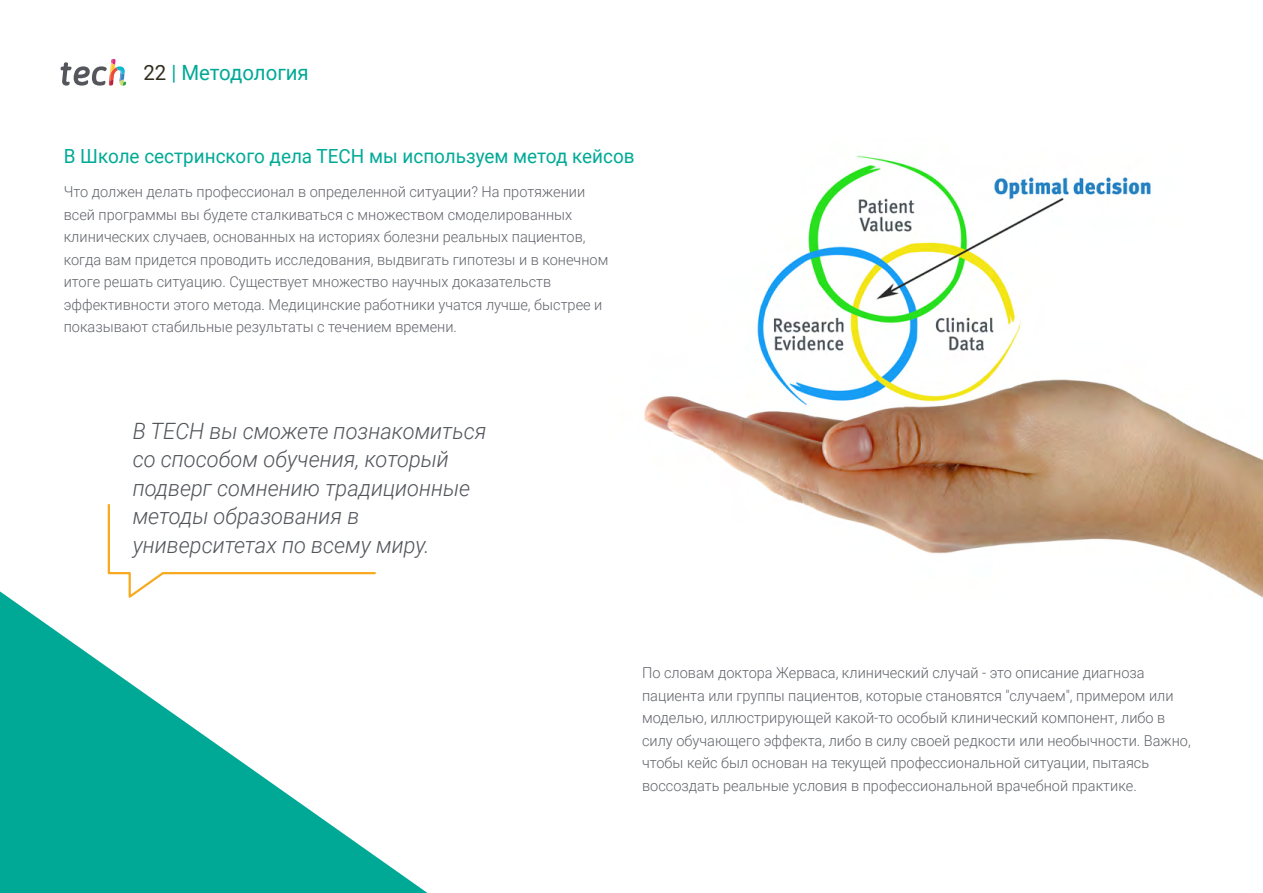
<style>
.page{position:relative;width:1263px;height:893px;background:#fff}
.page>*{position:absolute;margin:0;border:0;box-sizing:border-box;transform-origin:0 0}
.t1{font:italic 300 22.5px/28.5px "Roboto";color:#52555b}
.t2{font:21px "Roboto";color:#00a997}
.t3{font:19.5px "Roboto";color:#00aa97}
.t4{font:300 15px/22.5px "Roboto";color:#61646a}
.s1{color:#312e20}
</style>
<div class="page">
<img style="left:644px;top:155px;width:619px;height:443px">
<svg style="left:61px;top:59px;width:65px;height:27px"></svg>
<svg style="left:107px;top:504px;width:269px;height:87px"></svg>
<svg style="left:0;top:591px;width:427px;height:302px"></svg>
<h2 class="t2" style="left:144px;top:57px;width:167px"><span class="s1">22</span> | Методология</h2>
<h3 class="t3" style="left:64px;top:143px;width:572px">В Школе сестринского дела TECH мы используем метод кейсов</h3>
<p class="t4" style="left:64px;top:180px;width:546px">Что должен делать профессионал в определенной ситуации? На протяжении всей программы вы будете сталкиваться с множеством смоделированных клинических случаев, основанных на историях болезни реальных пациентов, когда вам придется проводить исследования, выдвигать гипотезы и в конечном итоге решать ситуацию. Существует множество научных доказательств эффективности этого метода. Медицинские работники учатся лучше, быстрее и показывают стабильные результаты с течением времени.</p>
<h1 class="t1" style="left:133px;top:416px;width:355px">В TECH вы сможете познакомиться со способом обучения, который подверг сомнению традиционные методы образования в университетах по всему миру.</h1>
<p class="t4" style="left:642px;top:661px;width:550px">По словам доктора Жерваса, клинический случай - это описание диагноза пациента или группы пациентов, которые становятся "случаем", примером или моделью, иллюстрирующей какой-то особый клинический компонент, либо в силу обучающего эффекта, либо в силу своей редкости или необычности. Важно, чтобы кейс был основан на текущей профессиональной ситуации, пытаясь воссоздать реальные условия в профессиональной врачебной практике.</p>
</div>
